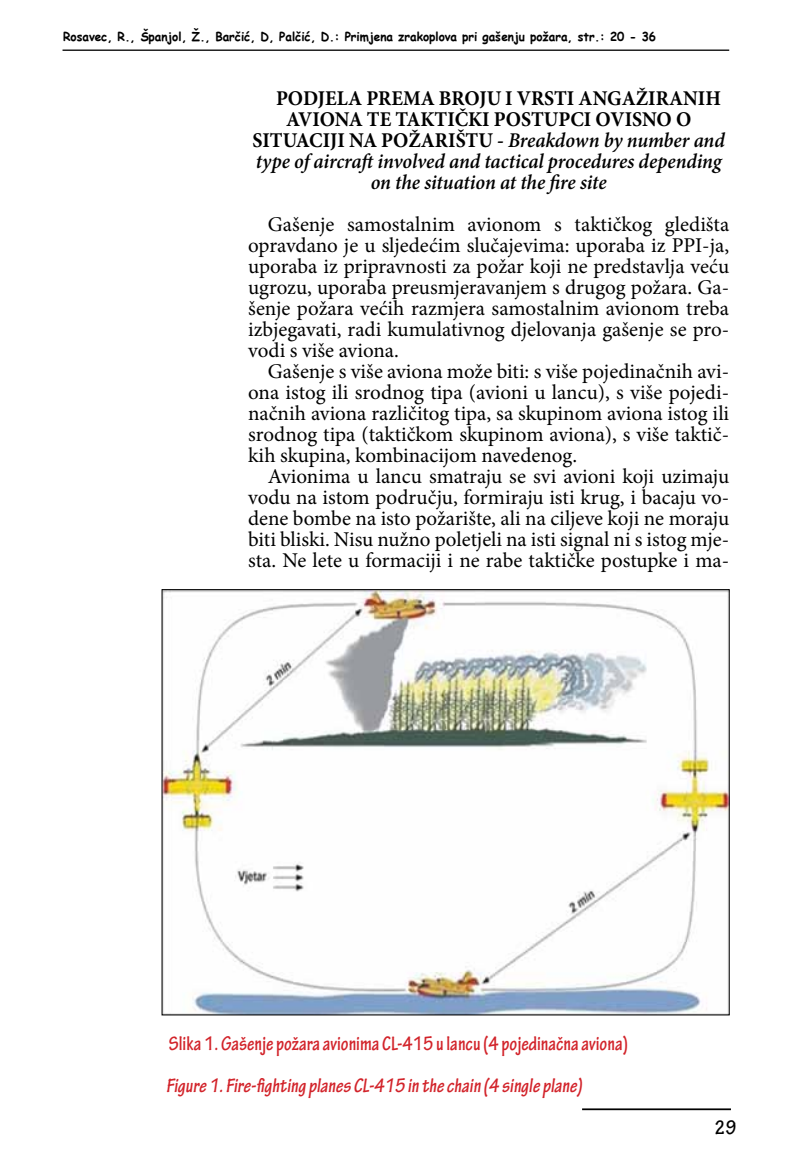
<style>
.page{position:relative;width:794px;height:1166px;background:#fff}
.page>*{position:absolute;margin:0;border:0;box-sizing:border-box;transform-origin:0 0}
.t1{font:21px/21px "Minion Pro";letter-spacing:-.005em;color:#000;text-align:justify}
.t2{font:700 condensed 21px/42px "Tekton Pro";color:#d2232a;scale:.95 1}
.t3{font:700 21px "Minion Pro";color:#000;scale:.95 1}
.t4{font:italic 600 21px "Minion Pro";letter-spacing:-.005em;color:#000;scale:.95 1}
.t5{font:700 condensed 21px "Tekton Pro";color:#000}
.t6{font:700 12.25px "Comic Sans MS";color:#000;scale:.96 1}
.s1{font-weight:600;font-style:italic}
</style>
<div class="page">
<hr style="left:582px;top:1108px;width:149px;height:2px;background:#000">
<hr style="left:63px;top:50px;width:666px;height:1px;background:#000">
<img style="left:164px;top:591px;width:563px;height:422px">
<p class="t6" style="left:63px;top:28px;width:619px">Rosavec, R., Španjol, Ž., Barčić, D, Palčić, D.: Primjena zrakoplova pri gašenju požara, str.: 20 - 36</p>
<p class="t3" style="left:276px;top:83px;width:470px">PODJELA PREMA BROJU I VRSTI ANGAŽIRANIH</p>
<p class="t3" style="left:286px;top:104px;width:428px">AVIONA TE TAKTIČKI POSTUPCI OVISNO O</p>
<p class="t3" style="left:252px;top:125px;width:498px">SITUACIJI NA POŽARIŠTU - <span class="s1">Breakdown by number and</span></p>
<p class="t4" style="left:256px;top:147px;width:492px">type of aircraft involved and tactical procedures depending</p>
<p class="t4" style="left:371px;top:168px;width:250px">on the situation at the fire site</p>
<p class="t1" style="left:248px;top:214px;width:482px;text-indent:20px">Gašenje samostalnim avionom s taktičkog gledišta opravdano je u sljedećim slučajevima: uporaba iz PPI-ja, uporaba iz pripravnosti za požar koji ne predstavlja veću ugrozu, uporaba preusmjeravanjem s drugog požara. Ga&shy;šenje požara većih razmjera samostalnim avionom treba izbjegavati, radi kumulativnog djelovanja gašenje se pro&shy;vodi s više aviona.</p>
<p class="t1" style="left:248px;top:361px;width:482px;text-indent:20px">Gašenje s više aviona može biti: s više pojedinačnih avi&shy;ona istog ili srodnog tipa (avioni u lancu), s više pojedi&shy;načnih aviona različitog tipa, sa skupinom aviona istog ili srodnog tipa (taktičkom skupinom aviona), s više taktič&shy;kih skupina, kombinacijom navedenog.</p>
<p class="t1" style="left:248px;top:466px;width:482px;text-indent:20px">Avionima u lancu smatraju se svi avioni koji uzimaju vodu na istom području, formiraju isti krug, i bacaju vo&shy;dene bombe na isto požarište, ali na ciljeve koji ne moraju biti bliski. Nisu nužno poletjeli na isti signal ni s istog mje&shy;sta. Ne lete u formaciji i ne rabe taktičke postupke i ma-</p>
<p class="t2" style="left:166px;top:1023px;width:487px">Slika 1. Gašenje požara avionima CL-415 u lancu (4 pojedinačna aviona)<br>Figure 1.Fire-fighting planes CL-415 in the chain (4 single plane)</p>
<p class="t5" style="left:714px;top:1115px;width:23px">29</p>
</div>
